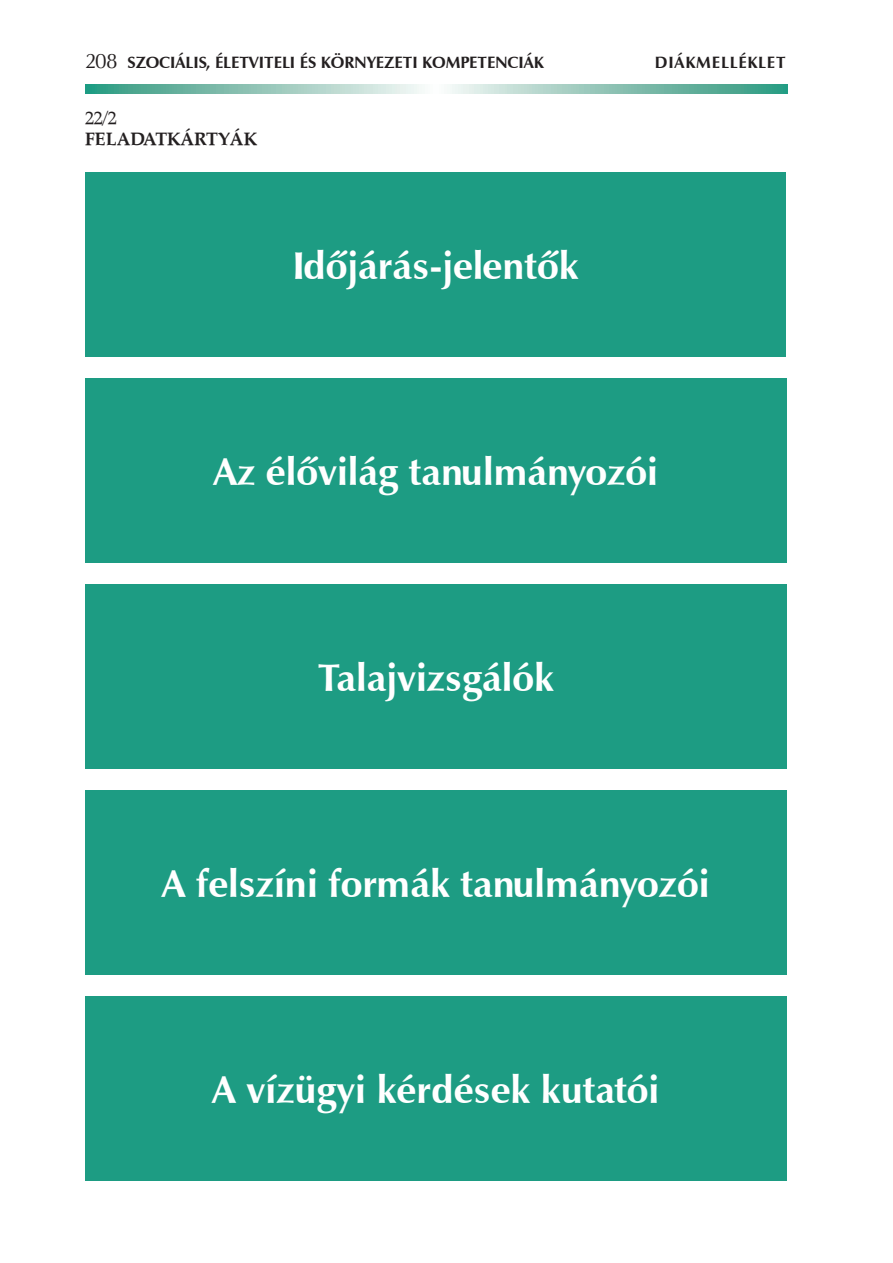
<style>
.page{position:relative;width:893px;height:1263px;background:#fff}
.page>*{position:absolute;margin:0;border:0;box-sizing:border-box;transform-origin:0 0}
.t1{font:700 39px "Zapf Humanist 601 PFL";color:#fff}
.t2{font:700 18px "Zapf Calligraphic 801 PFL";color:#231f20}
.t3{font:18px "Zapf Calligraphic 801 PFL";color:#231f20}
.t4{font:700 16.5px "Zapf Humanist 601 PFL";color:#231f20}
.t5{font:700 16.5px "Zapf Humanist 601 PFL";letter-spacing:.05em;color:#231f20}
.s1{font-weight:400;font-size:21px}
</style>
<div class="page">
<svg style="left:86px;top:85px;width:701px;height:9px;background:#91c6b8"></svg>
<div style="left:85px;top:172px;width:701px;height:185px;background:#1d9c83"></div>
<div style="left:85px;top:378px;width:701px;height:185px;background:#1d9c83"></div>
<div style="left:85px;top:584px;width:702px;height:185px;background:#1d9c83"></div>
<div style="left:85px;top:790px;width:701px;height:185px;background:#1d9c83"></div>
<div style="left:85px;top:996px;width:702px;height:185px;background:#1d9c83"></div>
<p class="t4" style="left:85px;top:52px;width:459px"><span class="s1">208</span> Szociális, életviteli és környezeti kompetenciák</p>
<p class="t5" style="left:655px;top:52px;width:132px">diákmelléklet</p>
<p class="t3" style="left:85px;top:106px;width:33px">22/2</p>
<p class="t2" style="left:85px;top:127px;width:173px">FELADATKÁRTYÁK</p>
<p class="t1" style="left:292px;top:241px;width:288px">Időjárás-jelentők</p>
<p class="t1" style="left:213px;top:447px;width:446px">Az élővilág tanulmányozói</p>
<p class="t1" style="left:318px;top:653px;width:238px">Talajvizsgálók</p>
<p class="t1" style="left:162px;top:859px;width:549px">A felszíni formák tanulmányozói</p>
<p class="t1" style="left:212px;top:1065px;width:449px">A vízügyi kérdések kutatói</p>
</div>
